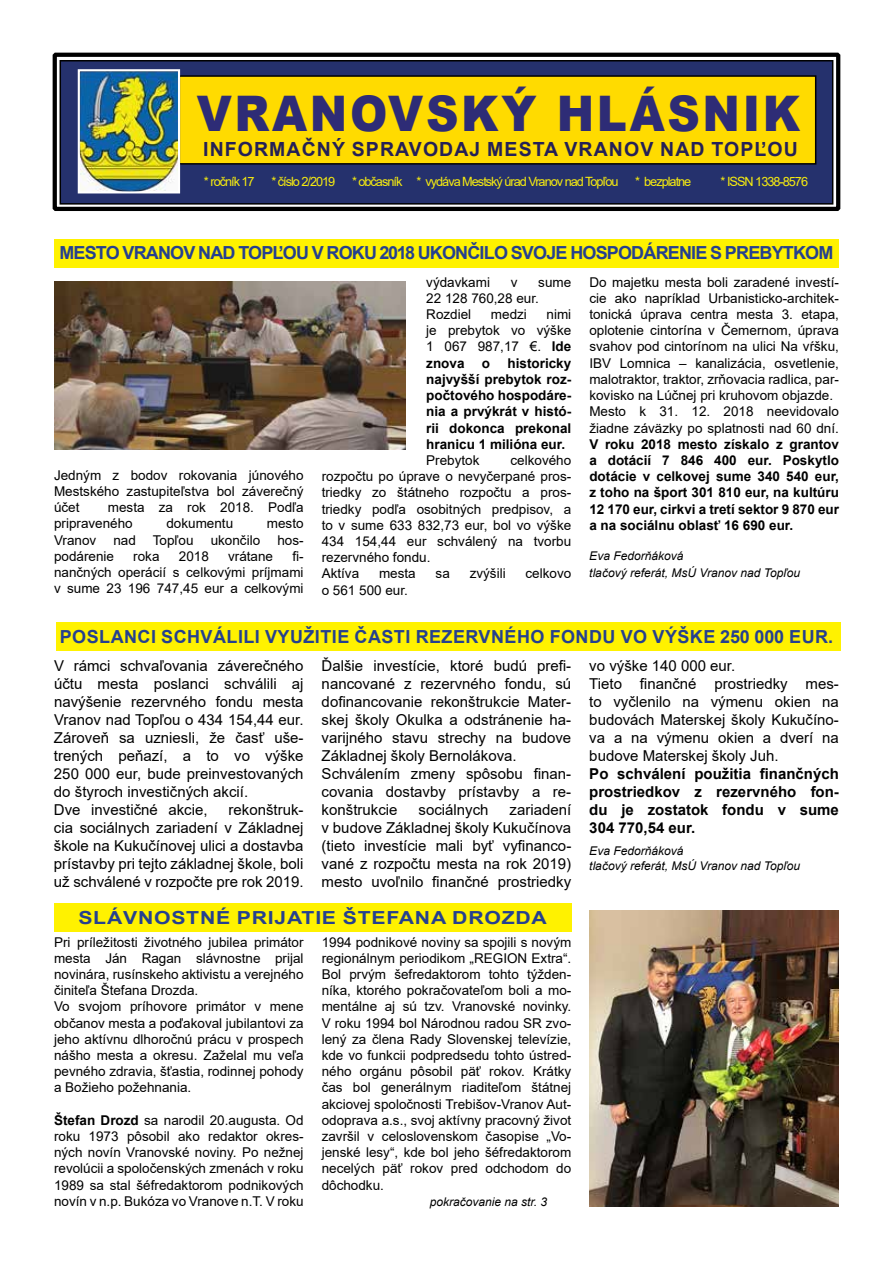
<style>
.page{position:relative;width:893px;height:1263px;background:#fff}
.page>*{position:absolute;margin:0;border:0;box-sizing:border-box;transform-origin:0 0}
.t1{font:900 49.05px "Arial";letter-spacing:.06em;color:#2e2c76;scale:.92 1}
.t2{font:700 19.5px "Arial";letter-spacing:.055em;color:#242057}
.t3{font:700 18px "Arial";letter-spacing:-.045em;color:#25408f}
.t4{font:700 18px "Arial";letter-spacing:.025em;color:#25408f}
.t5{font:700 18px "Arial";letter-spacing:.025em;color:#25408f;scale:1.18 1}
.t6{font:15px/18px "Arial";color:#000}
.t7{font:700 15px/18px "Arial";color:#000;text-align:justify}
.t8{font:13.5px/16.2px "Arial";color:#000}
.t9{font:700 13.5px/16.2px "Arial";color:#000;text-align:justify}
.t10{font:12.75px "Arial";letter-spacing:-.08em;color:#f7ec0f}
.t11{font:italic 12px/16.2px "Arial";color:#000}
.s1{font-weight:700}
</style>
<div class="page">
<div style="left:54px;top:239px;width:785px;height:29px;background:#fff200"></div>
<div style="left:56px;top:622px;width:784px;height:28px;background:#fff200"></div>
<div style="left:54px;top:903px;width:517px;height:29px;background:#fff200"></div>
<div style="left:60px;top:61px;width:773px;height:143px;background:#25316d"></div>
<div style="left:60px;top:60px;width:773px;height:145px;border:2px solid #000"></div>
<div style="left:179px;top:76px;width:637px;height:88px;background:#ffdb00"></div>
<div style="left:179px;top:75px;width:637px;height:90px;border:2px solid #000"></div>
<div style="left:53px;top:53px;width:787px;height:158px;border:4px solid #000"></div>
<img style="left:81px;top:72px;width:96px;height:118px">
<div style="left:78px;top:69px;width:102px;height:124px;border:2px solid #fff"></div>
<img style="left:54px;top:281px;width:351px;height:168px">
<img style="left:589px;top:911px;width:250px;height:295px">
<h1 class="t1" style="left:197px;top:77px;width:658px">VRANOVSKÝ HLÁSNIK</h1>
<h2 class="t2" style="left:203px;top:136px;width:596px">INFORMAČNÝ SPRAVODAJ MESTA VRANOV NAD TOPĽOU</h2>
<p class="t10" style="left:204px;top:172px;width:52px">* ročník 17</p>
<p class="t10" style="left:271px;top:172px;width:65px">* číslo 2/2019</p>
<p class="t10" style="left:352px;top:172px;width:268px">* občasník * vydáva Mestský úrad Vranov nad Topľou</p>
<p class="t10" style="left:635px;top:172px;width:58px">* bezplatne</p>
<p class="t10" style="left:721px;top:172px;width:89px">* ISSN 1338-8576</p>
<h3 class="t3" style="left:59px;top:240px;width:776px">MESTO VRANOV NAD TOPĽOU V ROKU 2018 UKONČILO SVOJE HOSPODÁRENIE S PREBYTKOM</h3>
<p class="t8" style="left:54px;top:467px;width:251px;text-align:justify">Jedným z bodov rokovania júnového Mestského zastupiteľstva bol záverečný účet</p>
<p class="t8" style="left:54px;top:499px;width:251px;text-indent:54px">mesta za rok 2018. Podľa pripraveného</p>
<p class="t8" style="left:166px;top:515px;width:68px">dokumentu</p>
<p class="t8" style="left:267px;top:515px;width:38px">mesto</p>
<p class="t8" style="left:54px;top:532px;width:44px">Vranov</p>
<p class="t8" style="left:113px;top:532px;width:24px">nad</p>
<p class="t8" style="left:153px;top:532px;width:42px">Topľou</p>
<p class="t8" style="left:211px;top:532px;width:51px">ukončilo</p>
<p class="t8" style="left:277px;top:532px;width:28px">hos-</p>
<p class="t8" style="left:54px;top:548px;width:62px">podárenie</p>
<p class="t8" style="left:133px;top:548px;width:28px">roka</p>
<p class="t8" style="left:179px;top:548px;width:32px">2018</p>
<p class="t8" style="left:228px;top:548px;width:47px">vrátane</p>
<p class="t8" style="left:54px;top:548px;width:251px;text-align:justify;text-indent:238px">fi&shy;nančných operácií s celkovými príjmami v sume 23 196 747,45 eur a celkovými</p>
<p class="t8" style="left:426px;top:274px;width:65px">výdavkami</p>
<p class="t8" style="left:511px;top:274px;width:8px">v</p>
<p class="t8" style="left:426px;top:274px;width:147px;text-indent:112px">sume<br>22 128 760,28 eur.<br>Rozdiel</p>
<p class="t8" style="left:426px;top:306px;width:147px;text-align:justify;text-indent:120px">nimi je prebytok vo výške 1 067 987,17 €. <span class="s1">Ide znova</span></p>
<p class="t8" style="left:491px;top:306px;width:38px">medzi</p>
<p class="t9" style="left:426px;top:355px;width:147px;text-indent:81px">historicky najvyšší prebytok roz&shy;počtového hospodáre&shy;nia a prvýkrát v histó&shy;rii dokonca prekonal hranicu 1 milióna eur.</p>
<p class="t8" style="left:426px;top:452px;width:55px">Prebytok</p>
<p class="t9" style="left:482px;top:355px;width:10px">o</p>
<p class="t8" style="left:322px;top:452px;width:251px;text-indent:189px">celkového rozpočtu po úprave o nevyčerpané pros&shy;triedky zo štátneho rozpočtu a pros&shy;triedky podľa osobitných predpisov, a to v sume 633 832,73 eur, bol vo výške<br>434 154,44 eur schválený na tvorbu rezervného fondu.<br>Aktíva</p>
<p class="t8" style="left:379px;top:565px;width:38px">mesta</p>
<p class="t8" style="left:436px;top:565px;width:16px">sa</p>
<p class="t8" style="left:470px;top:565px;width:37px">zvýšili</p>
<p class="t8" style="left:526px;top:565px;width:47px">celkovo</p>
<p class="t8" style="left:322px;top:582px;width:88px">o 561 500 eur.</p>
<p class="t8" style="left:589px;top:274px;width:251px">Do majetku mesta boli zaradené investí&shy;cie ako napríklad Urbanisticko-architek&shy;tonická úprava centra mesta 3. etapa, oplotenie cintorína v Čemernom, úprava svahov pod cintorínom na ulici Na vŕšku, IBV Lomnica – kanalizácia, osvetlenie, malotraktor, traktor, zrňovacia radlica, par&shy;kovisko na Lúčnej pri kruhovom objazde.<br>Mesto k 31. 12. 2018 neevidovalo žiadne záväzky po splatnosti nad 60 dní.</p>
<p class="t9" style="left:589px;top:436px;width:251px">V roku 2018 mesto získalo z grantov a dotácií 7 846 400 eur. Poskytlo dotácie v celkovej sume 340 540 eur, z toho na šport 301 810 eur, na kultúru 12 170 eur, cirkvi a tretí sektor 9 870 eur a na sociálnu oblasť 16 690 eur.</p>
<p class="t11" style="left:589px;top:548px;width:212px">Eva Fedorňáková<br>tlačový referát, MsÚ Vranov nad Topľou</p>
<h3 class="t4" style="left:60px;top:624px;width:775px">POSLANCI SCHVÁLILI VYUŽITIE ČASTI REZERVNÉHO FONDU VO VÝŠKE 250 000 EUR.</h3>
<p class="t6" style="left:54px;top:657px;width:251px">V rámci schvaľovania záverečného účtu mesta poslanci schválili aj navýšenie rezervného fondu mesta<br>Vranov nad Topľou o 434 154,44 eur.<br>Zároveň sa uzniesli, že časť uše&shy;trených peňazí, a to vo výške<br>250 000 eur, bude preinvestovaných do štyroch investičných akcií.<br>Dve investičné akcie,</p>
<p class="t6" style="left:322px;top:657px;width:251px">Ďalšie investície, ktoré budú prefi&shy;nancované z rezervného fondu, sú dofinancovanie rekonštrukcie Mater&shy;skej školy Okulka a odstránenie ha&shy;varijného stavu strechy na budove<br>Základnej školy Bernolákova.<br>Schválením zmeny spôsobu finan&shy;covania dostavby prístavby a re&shy;konštrukcie</p>
<p class="t6" style="left:589px;top:657px;width:251px">vo výške 140 000 eur.<br>Tieto finančné prostriedky mes&shy;to vyčlenilo na výmenu okien na budovách Materskej školy Kukučíno&shy;va a na výmenu okien a dverí na budove Materskej školy Juh.</p>
<p class="t7" style="left:589px;top:765px;width:251px">Po schválení použitia finančných prostriedkov z rezervného fon&shy;du je zostatok fondu v sume 304 770,54 eur.</p>
<p class="t11" style="left:589px;top:844px;width:212px;line-height:14.4px">Eva Fedorňáková<br>tlačový referát, MsÚ Vranov nad Topľou</p>
<p class="t6" style="left:54px;top:801px;width:251px;text-align:justify;text-indent:175px">rekonštruk&shy;cia sociálnych zariadení v Základnej škole na Kukučínovej ulici a dostavba prístavby pri tejto základnej škole, boli už schválené v rozpočte pre rok 2019.</p>
<p class="t6" style="left:322px;top:801px;width:251px;text-align:justify;text-indent:188px">zariadení v budove Základnej školy Kukučínova (tieto investície mali byť vyfinanco&shy;vané z rozpočtu mesta na rok 2019) mesto uvoľnilo finančné prostriedky</p>
<p class="t6" style="left:419px;top:801px;width:72px">sociálnych</p>
<h3 class="t5" style="left:78px;top:905px;width:398px">SLÁVNOSTNÉ PRIJATIE ŠTEFANA DROZDA</h3>
<p class="t8" style="left:54px;top:933px;width:251px">Pri príležitosti životného jubilea primátor mesta Ján Ragan slávnostne prijal novinára, rusínskeho aktivistu a verejného činiteľa Štefana Drozda.<br>Vo svojom príhovore primátor v mene občanov mesta a poďakoval jubilantovi za jeho aktívnu dlhoročnú prácu v prospech nášho mesta a okresu. Zaželal mu veľa pevného zdravia, šťastia, rodinnej pohody a Božieho požehnania.</p>
<p class="t8" style="left:54px;top:1112px;width:251px;text-align:justify"><span class="s1">Štefan Drozd</span> sa narodil 20.augusta. Od roku 1973 pôsobil ako redaktor okres&shy;ných novín Vranovské noviny. Po nežnej revolúcii a spoločenských zmenách v roku 1989 sa stal šéfredaktorom podnikových novín v n.p. Bukóza vo Vranove n.T. V roku</p>
<p class="t8" style="left:322px;top:933px;width:251px;text-align:justify">1994 podnikové noviny sa spojili s novým regionálnym periodikom „REGION Extra“.<br>Bol prvým šefredaktorom tohto týžden&shy;níka, ktorého pokračovateľom boli a mo&shy;mentálne aj sú tzv. Vranovské novinky.<br>V roku 1994 bol Národnou radou SR zvo&shy;lený za člena Rady Slovenskej televízie, kde vo funkcii podpredsedu tohto ústred&shy;ného orgánu pôsobil päť rokov. Krátky čas bol generálnym riaditeľom štátnej akciovej spoločnosti Trebišov-Vranov Aut&shy;odoprava a.s., svoj aktívny pracovný život završil v celoslovenskom časopise „Vo&shy;jenské lesy“, kde bol jeho šéfredaktorom necelých päť rokov pred odchodom do dôchodku.</p>
<p class="t11" style="left:430px;top:1193px;width:119px">pokračovanie na str. 3</p>
</div>
